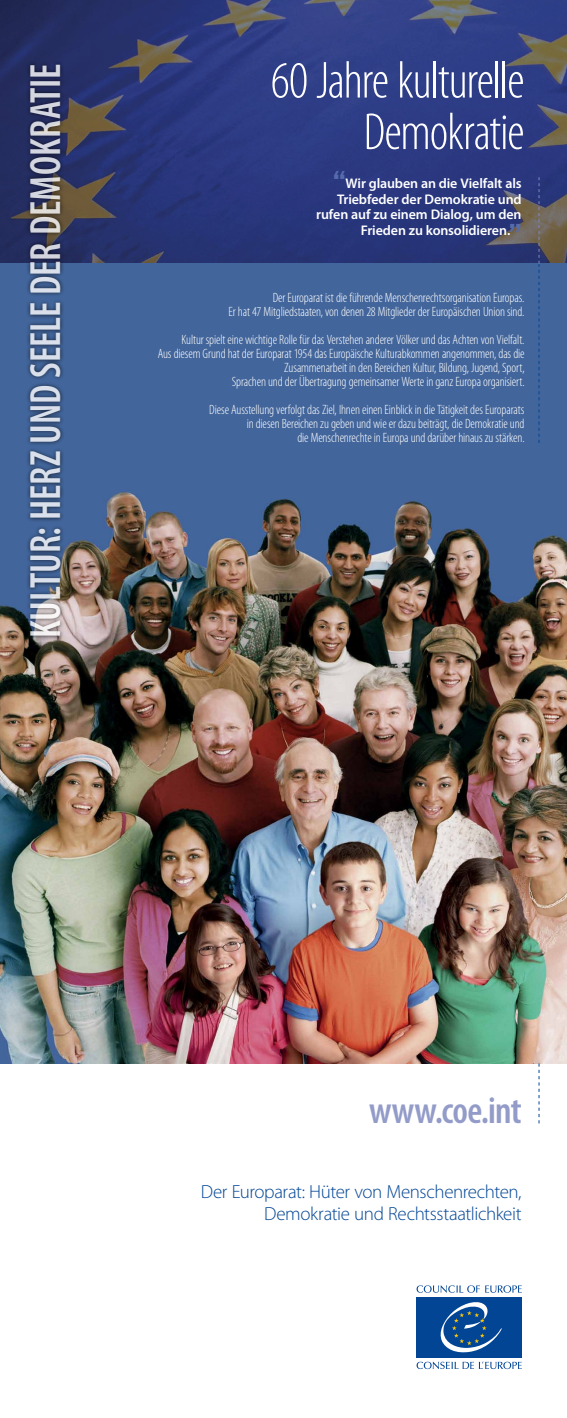
<style>
.page{position:relative;width:567px;height:1418px;background:#fff}
.page>*{position:absolute;margin:0;border:0;box-sizing:border-box;transform-origin:0 0}
.t1{font:300 condensed 52.5px/51.5px "Myriad Pro";letter-spacing:-.025em;color:#fff;text-align:right}
.t2{font:600 condensed 44.05px "Myriad Pro";letter-spacing:-.005em;color:#fff;scale:.93 1}
.t3{font:600 condensed 38px "Myriad Pro";color:#939cc9}
.t4{font:300 19px/22px "Myriad Pro";letter-spacing:-.02em;color:#034694;text-align:right}
.t5{font:600 14px/15.5px "Myriad Pro";letter-spacing:-.01em;color:#fff;text-align:right}
.t6{font:300 condensed 13.5px/14px "Myriad Pro";letter-spacing:-.01em;color:#fff;text-align:right}
.s1{font-family:"Franklin Gothic Std";font-weight:400;font-stretch:condensed;font-size:24px;color:#566bac}
</style>
<div class="page">
<img style="left:0;top:264px;width:567px;height:799px">
<svg style="left:0;top:0;width:567px;height:264px;background:#303b77"></svg>
<svg style="left:417px;top:1285px;width:105px;height:7px"></svg>
<svg style="left:417px;top:1361px;width:105px;height:7px"></svg>
<div style="left:417px;top:1296px;width:105px;height:61px;background:#014594"></div>
<svg style="left:440px;top:1302px;width:62px;height:50px"></svg>
<svg style="left:539px;top:1063px;width:1px;height:60px"></svg>
<svg style="left:539px;top:177px;width:1px;height:266px"></svg>
<div style="left:25px;top:60px;width:40px;height:580px;background:#000;opacity:.85"></div>
<h2 class="t2" style="left:18px;top:638px;width:619px;rotate:-90deg">Kultur: Herz und Seele der Demokratie</h2>
<h1 class="t1" style="left:271px;top:54px;width:255px">60 Jahre kulturelle<br>Demokratie</h1>
<p class="t5" style="left:316px;top:175px;width:207px"><span class="s1">“</span>Wir glauben an die Vielfalt als<br>Triebfeder der Demokratie und rufen auf zu einem Dialog, um den<br>Frieden zu konsolidieren.<span class="s1">”</span></p>
<p class="t6" style="left:229px;top:291px;width:298px">Der Europarat ist die führende Menschenrechtsorganisation Europas.<br>Er hat 47 Mitgliedstaaten, von denen 28 Mitglieder der Europäischen Union sind.</p>
<p class="t6" style="left:158px;top:333px;width:368px">Kultur spielt eine wichtige Rolle für das Verstehen anderer Völker und das Achten von Vielfalt.<br>Aus diesem Grund hat der Europarat 1954 das Europäische Kulturabkommen angenommen, das die Zusammenarbeit in den Bereichen Kultur, Bildung, Jugend, Sport,<br>Sprachen und der Übertragung gemeinsamer Werte in ganz Europa organisiert.</p>
<p class="t6" style="left:209px;top:403px;width:317px">Diese Ausstellung verfolgt das Ziel, Ihnen einen Einblick in die Tätigkeit des Europarats in diesen Bereichen zu geben und wie er dazu beiträgt, die Demokratie und<br>die Menschenrechte in Europa und darüber hinaus zu stärken.</p>
<h3 class="t3" style="left:369px;top:1087px;width:154px">www.coe.int</h3>
<h3 class="t4" style="left:201px;top:1180px;width:322px">Der Europarat: Hüter von Menschenrechten,<br>Demokratie und Rechtsstaatlichkeit</h3>
</div>
